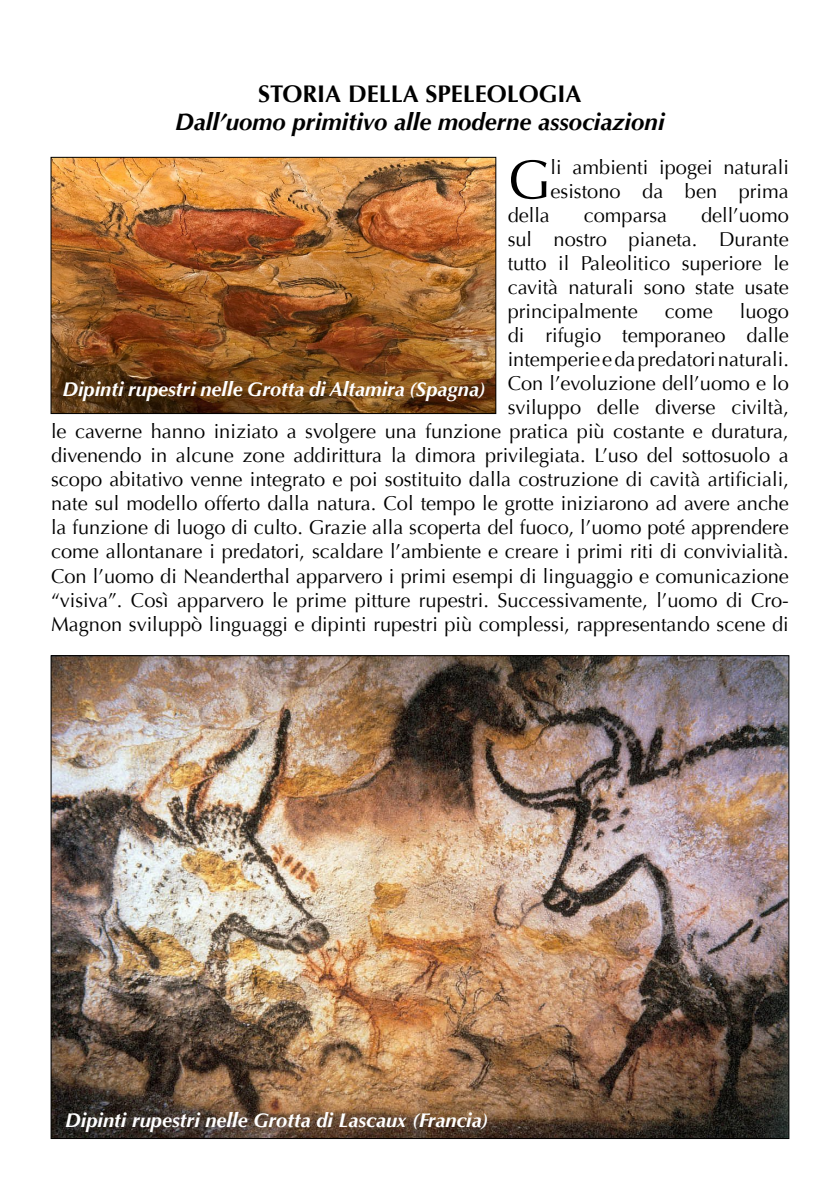
<style>
.page{position:relative;width:840px;height:1191px;background:#fff}
.page>*{position:absolute;margin:0;border:0;box-sizing:border-box;transform-origin:0 0}
.t1{font:55px "Optima";color:#000}
.t2{font:italic 700 24px "Optima";color:#000}
.t3{font:700 24px "Optima";color:#000}
.t4{font:20px/24px "Optima";color:#000}
.t5{font:italic 700 20px "Optima";color:#fff}
</style>
<div class="page">
<img style="left:53px;top:657px;width:734px;height:480px">
<img style="left:52px;top:159px;width:442px;height:253px">
<div style="left:50px;top:157px;width:446px;height:257px;border:1px solid #000"></div>
<p class="t3" style="left:258px;top:80px;width:325px">STORIA DELLA SPELEOLOGIA</p>
<p class="t2" style="left:175px;top:107px;width:491px">Dall’uomo primitivo alle moderne associazioni</p>
<h1 class="t1" style="left:507px;top:148px;width:44px">G</h1>
<p class="t4" style="left:550px;top:156px;width:240px">li ambienti ipogei naturali esistono da ben prima</p>
<p class="t4" style="left:507px;top:204px;width:44px">della</p>
<p class="t4" style="left:583px;top:204px;width:85px">comparsa</p>
<p class="t4" style="left:507px;top:204px;width:282px;text-align:justify;text-indent:193px">dell’uomo sul nostro pianeta. Durante tutto il Paleolitico superiore le cavità naturali sono state usate principalmente</p>
<p class="t4" style="left:51px;top:300px;width:739px;text-align:right">luogo<br>di rifugio temporaneo dalle<br>intemperie e da predatori naturali.<br>Con l’evoluzione dell’uomo e lo<br>sviluppo delle diverse civiltà,<br>le caverne hanno iniziato a svolgere una funzione pratica più costante e duratura, divenendo in alcune zone addirittura la dimora privilegiata. L’uso del sottosuolo a scopo abitativo venne integrato e poi sostituito dalla costruzione di cavità artificiali, nate sul modello offerto dalla natura. Col tempo le grotte iniziarono ad avere anche la funzione di luogo di culto. Grazie alla scoperta del fuoco, l’uomo poté apprendere come allontanare i predatori, scaldare l’ambiente e creare i primi riti di convivialità.<br>Con l’uomo di Neanderthal apparvero i primi esempi di linguaggio e comunicazione “visiva”. Così apparvero le prime pitture rupestri. Successivamente, l’uomo di Cro-Magnon sviluppò linguaggi e dipinti rupestri più complessi, rappresentando scene di</p>
<p class="t4" style="left:664px;top:300px;width:49px">come</p>
<p class="t5" style="left:62px;top:378px;width:424px">Dipinti rupestri nelle Grotta di Altamira (Spagna)</p>
<p class="t5" style="left:65px;top:1108px;width:424px">Dipinti rupestri nelle Grotta di Lascaux (Francia)</p>
</div>
